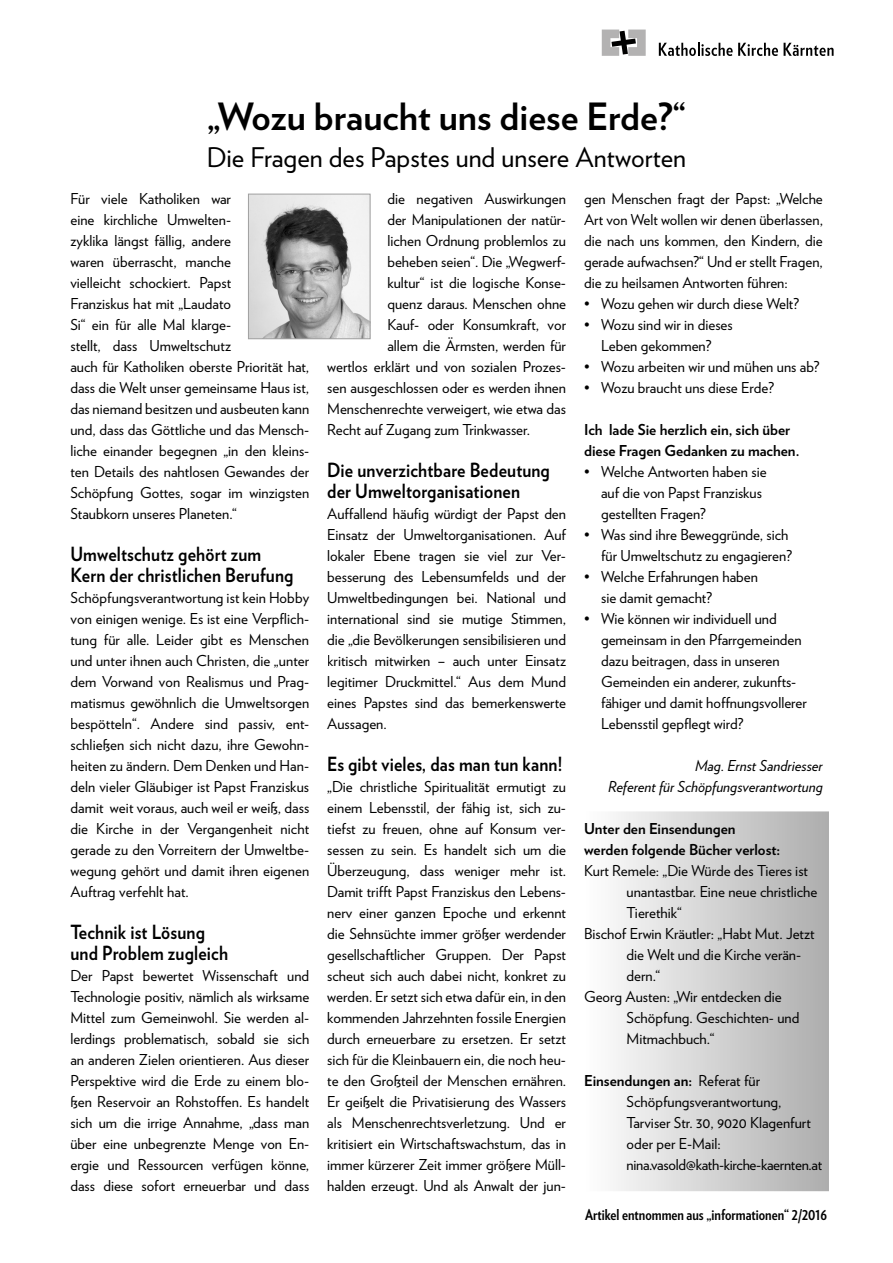
<style>
.page{position:relative;width:893px;height:1263px;background:#fff}
.page>*{position:absolute;margin:0;border:0;box-sizing:border-box;transform-origin:0 0}
.t1{font:700 37.5px "Verlag";color:#000}
.t2{font:27px "Verlag";color:#000}
.t3{font:700 19.5px/21px "Verlag";letter-spacing:.01em;color:#000;scale:.9 1}
.t4{font:15px/21px "Verlag";color:#000}
.t5{font:700 15px/21px "Verlag";color:#000}
.t6{font:italic 15px/21px "Verlag";color:#000;text-align:right}
.t7{font:700 15px "Verlag Condensed";color:#000}
.s1{font-weight:700}
</style>
<div class="page">
<svg style="left:616px;top:811px;width:213px;height:380px;background:#ccc"></svg>
<svg style="left:616px;top:823px;width:119px;height:14px;background:#e0e0e0"></svg>
<svg style="left:616px;top:844px;width:163px;height:14px;background:#d8d8d8"></svg>
<svg style="left:616px;top:865px;width:192px;height:13px;background:#d4d4d4"></svg>
<svg style="left:627px;top:886px;width:190px;height:11px;background:#d0d0d0"></svg>
<div style="left:627px;top:907px;width:54px;height:11px;background:#e8e8e8"></div>
<svg style="left:616px;top:928px;width:199px;height:13px;background:#d2d2d2"></svg>
<svg style="left:627px;top:949px;width:173px;height:11px;background:#d3d3d3"></svg>
<div style="left:627px;top:970px;width:33px;height:11px;background:#ebebeb"></div>
<svg style="left:616px;top:991px;width:166px;height:14px;background:#d8d8d8"></svg>
<svg style="left:627px;top:1012px;width:172px;height:14px;background:#d3d3d3"></svg>
<svg style="left:628px;top:1033px;width:86px;height:11px"></svg>
<svg style="left:616px;top:1075px;width:79px;height:14px"></svg>
<div style="left:700px;top:1075px;width:60px;height:11px;background:#cecece"></div>
<svg style="left:627px;top:1096px;width:154px;height:14px;background:#d6d6d6"></svg>
<svg style="left:627px;top:1117px;width:184px;height:14px;background:#d1d1d1"></svg>
<svg style="left:627px;top:1138px;width:94px;height:14px"></svg>
<svg style="left:627px;top:1159px;width:195px;height:11px;background:#cfcfcf"></svg>
<img style="left:250px;top:196px;width:118px;height:141px">
<div style="left:248px;top:194px;width:122px;height:145px;border:1px solid #a0a0a0"></div>
<svg style="left:601px;top:30px;width:233px;height:26px"></svg>
<h1 class="t1" style="left:207px;top:87px;width:481px">„Wozu braucht uns diese Erde?“</h1>
<h2 class="t2" style="left:207px;top:137px;width:481px">Die Fragen des Papstes und unsere Antworten</h2>
<p class="t4" style="left:70px;top:187px;width:240px">Für viele Katholiken war<br>eine kirchliche Umwelten-<br>zyklika längst fällig, andere<br>waren überrascht, manche<br>vielleicht schockiert. Papst<br>Franziskus hat mit „Laudato<br>Si“ ein für alle Mal klarge-<br>stellt, dass Umweltschutz<br>auch für Katholiken oberste Priorität hat, dass die Welt unser gemeinsame Haus ist, das niemand besitzen und ausbeuten kann und, dass das Göttliche und das Mensch&shy;liche einander begegnen „in den kleins&shy;ten Details des nahtlosen Gewandes der Schöpfung Gottes, sogar im winzigsten Staubkorn unseres Planeten.“</p>
<h3 class="t3" style="left:70px;top:542px;width:249px">Umweltschutz gehört zum<br>Kern der christlichen Berufung</h3>
<p class="t4" style="left:70px;top:586px;width:240px;text-align:justify">Schöpfungsverantwortung ist kein Hobby von einigen wenige. Es ist eine Verpflich&shy;tung für alle. Leider gibt es Menschen und unter ihnen auch Christen, die „unter dem Vorwand von Realismus und Prag&shy;matismus gewöhnlich die Umweltsorgen bespötteln“. Andere sind passiv, ent&shy;schließen sich nicht dazu, ihre Gewohn&shy;heiten zu ändern. Dem Denken und Han&shy;deln vieler Gläubiger ist Papst Franziskus damit weit voraus, auch weil er weiß, dass die Kirche in der Vergangenheit nicht gerade zu den Vorreitern der Umweltbe&shy;wegung gehört und damit ihren eigenen Auftrag verfehlt hat.</p>
<h3 class="t3" style="left:70px;top:920px;width:177px">Technik ist Lösung und Problem zugleich</h3>
<p class="t4" style="left:70px;top:964px;width:240px;text-align:justify">Der Papst bewertet Wissenschaft und Technologie positiv, nämlich als wirksame Mittel zum Gemeinwohl. Sie werden al&shy;lerdings problematisch, sobald sie sich an anderen Zielen orientieren. Aus dieser Perspektive wird die Erde zu einem blo&shy;ßen Reservoir an Rohstoffen. Es handelt sich um die irrige Annahme, „dass man über eine unbegrenzte Menge von En&shy;ergie und Ressourcen verfügen könne, dass diese sofort erneuerbar und dass</p>
<p class="t4" style="left:387px;top:187px;width:180px">die negativen Auswirkungen</p>
<p class="t4" style="left:387px;top:208px;width:180px">der Manipulationen der natür-</p>
<p class="t4" style="left:387px;top:229px;width:180px">lichen Ordnung problemlos zu</p>
<p class="t4" style="left:387px;top:250px;width:180px">beheben seien“. Die „Wegwerf-</p>
<p class="t4" style="left:387px;top:271px;width:180px">kultur“ ist die logische Konse-</p>
<p class="t4" style="left:387px;top:292px;width:180px">quenz daraus. Menschen ohne</p>
<p class="t4" style="left:387px;top:313px;width:180px">Kauf- oder Konsumkraft, vor</p>
<p class="t4" style="left:387px;top:334px;width:180px">allem die Ärmsten, werden für</p>
<p class="t4" style="left:327px;top:355px;width:240px">wertlos erklärt und von sozialen Prozes-</p>
<p class="t4" style="left:327px;top:376px;width:240px">sen ausgeschlossen oder es werden ihnen</p>
<p class="t4" style="left:327px;top:397px;width:240px">Menschenrechte verweigert, wie etwa das</p>
<p class="t4" style="left:327px;top:418px;width:204px">Recht auf Zugang zum Trinkwasser.</p>
<h3 class="t3" style="left:327px;top:458px;width:249px">Die unverzichtbare Bedeutung der Umweltorganisationen</h3>
<p class="t4" style="left:327px;top:502px;width:240px;text-align:justify">Auffallend häufig würdigt der Papst den Einsatz der Umweltorganisationen. Auf lokaler Ebene tragen sie viel zur Ver&shy;besserung des Lebensumfelds und der Umweltbedingungen bei. National und international sind sie mutige Stimmen, die „die Bevölkerungen sensibilisieren und kritisch mitwirken – auch unter Einsatz legitimer Druckmittel.“ Aus dem Mund eines Papstes sind das bemerkenswerte Aussagen.</p>
<h3 class="t3" style="left:327px;top:752px;width:263px">Es gibt vieles, das man tun kann!</h3>
<p class="t4" style="left:327px;top:775px;width:240px;text-align:justify">„Die christliche Spiritualität ermutigt zu einem Lebensstil, der fähig ist, sich zu&shy;tiefst zu freuen, ohne auf Konsum ver&shy;sessen zu sein. Es handelt sich um die Überzeugung, dass weniger mehr ist.<br>Damit trifft Papst Franziskus den Lebens&shy;nerv einer ganzen Epoche und erkennt die Sehnsüchte immer größer werdender gesellschaftlicher Gruppen. Der Papst scheut sich auch dabei nicht, konkret zu werden. Er setzt sich etwa dafür ein, in den kommenden Jahrzehnten fossile Energien durch erneuerbare zu ersetzen. Er setzt sich für die Kleinbauern ein, die noch heu&shy;te den Großteil der Menschen ernähren.<br>Er geißelt die Privatisierung des Wassers als Menschenrechtsverletzung. Und er kritisiert ein Wirtschaftswachstum, das in immer kürzerer Zeit immer größere Müll&shy;halden erzeugt. Und als Anwalt der jun-</p>
<p class="t4" style="left:584px;top:187px;width:240px;text-align:justify">gen Menschen fragt der Papst: „Welche Art von Welt wollen wir denen überlassen, die nach uns kommen, den Kindern, die gerade aufwachsen?“ Und er stellt Fragen, die zu heilsamen Antworten führen:</p>
<p class="t4" style="left:584px;top:292px;width:217px">• Wozu gehen wir durch diese Welt?</p>
<p class="t4" style="left:584px;top:313px;width:150px;text-align:center">• Wozu sind wir in dieses<br>Leben gekommen?</p>
<p class="t4" style="left:584px;top:355px;width:237px">• Wozu arbeiten wir und mühen uns ab?</p>
<p class="t4" style="left:584px;top:376px;width:192px">• Wozu braucht uns diese Erde?</p>
<p class="t5" style="left:584px;top:418px;width:217px">Ich lade Sie herzlich ein, sich über diese Fragen Gedanken zu machen.</p>
<p class="t4" style="left:601px;top:460px;width:167px;text-indent:-17px">• Welche Antworten haben sie auf die von Papst Franziskus gestellten Fragen?</p>
<p class="t4" style="left:584px;top:523px;width:210px;text-align:right">• Was sind ihre Beweggründe, sich für Umweltschutz zu engagieren?</p>
<p class="t4" style="left:601px;top:565px;width:158px;text-indent:-17px">• Welche Erfahrungen haben sie damit gemacht?</p>
<p class="t4" style="left:601px;top:607px;width:207px;text-indent:-17px">• Wie können wir individuell und gemeinsam in den Pfarrgemeinden dazu beitragen, dass in unseren<br>Gemeinden ein anderer, zukunfts&shy;fähiger und damit hoffnungsvollerer<br>Lebensstil gepflegt wird?</p>
<p class="t6" style="left:608px;top:754px;width:216px">Mag. Ernst Sandriesser<br>Referent für Schöpfungsverantwortung</p>
<p class="t5" style="left:584px;top:817px;width:198px">Unter den Einsendungen werden folgende Bücher verlost:</p>
<p class="t4" style="left:584px;top:859px;width:225px">Kurt Remele: „Die Würde des Tieres ist</p>
<p class="t4" style="left:627px;top:880px;width:192px">unantastbar. Eine neue christliche</p>
<p class="t4" style="left:627px;top:901px;width:57px">Tierethik“</p>
<p class="t4" style="left:584px;top:922px;width:232px">Bischof Erwin Kräutler: „Habt Mut. Jetzt</p>
<p class="t4" style="left:627px;top:943px;width:176px">die Welt und die Kirche verän-</p>
<p class="t4" style="left:627px;top:964px;width:35px">dern.“</p>
<p class="t4" style="left:584px;top:985px;width:199px">Georg Austen: „Wir entdecken die</p>
<p class="t4" style="left:627px;top:1006px;width:174px">Schöpfung. Geschichten- und</p>
<p class="t4" style="left:627px;top:1027px;width:89px">Mitmachbuch.“</p>
<p class="t4" style="left:627px;top:1069px;width:197px;text-indent:-43px"><span class="s1">Einsendungen an:</span> Referat für<br>Schöpfungsverantwortung,<br>Tarviser Str. 30, 9020 Klagenfurt oder per E-Mail: nina.vasold@kath-kirche-kaernten.at</p>
<p class="t7" style="left:585px;top:1204px;width:243px">Artikel entnommen aus „informationen“ 2/2016</p>
</div>
